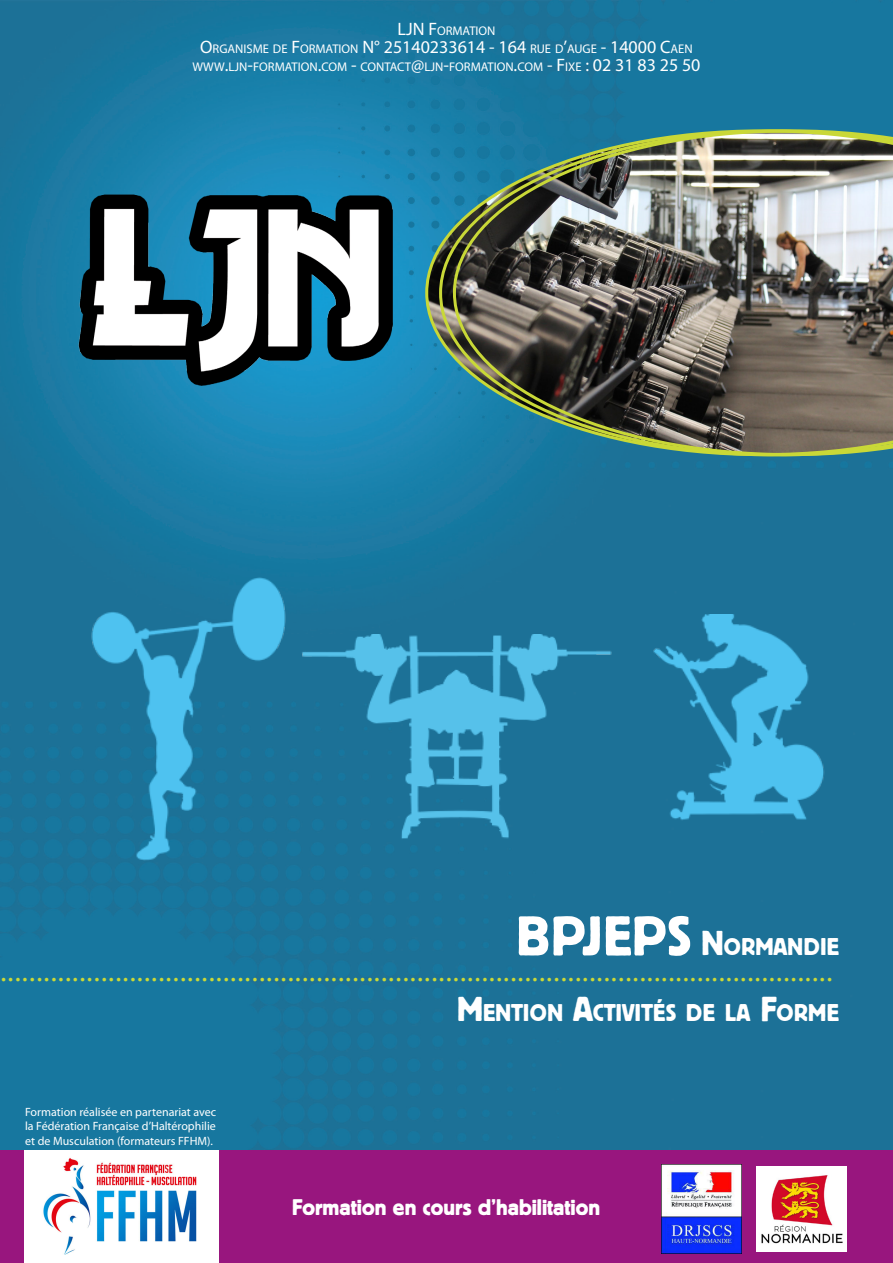
<style>
.page{position:relative;width:893px;height:1263px;background:#fff}
.page>*{position:absolute;margin:0;border:0;box-sizing:border-box;transform-origin:0 0}
.t1{font:31.5px "Minion Pro";color:#cbd937}
.t2{font:24.15px "Block Berthold";letter-spacing:.02em;color:#fff}
.t3{font:22.5px "Block BE";color:#fff}
.t4{font:12.6px "Myriad Pro";color:#fff}
.t5{font:12px/14.4px "Myriad Pro";color:#fff;text-align:justify}
.s1{font-size:18px}
.s2{font-size:55.5px}
.s3{font-size:34.5px}
</style>
<div class="page">
<img style="left:0;top:0;width:893px;height:1150px">
<div style="left:0;top:1150px;width:893px;height:113px;background:#98167e"></div>
<img style="left:63px;top:561px;width:245px;height:323px">
<img style="left:293px;top:634px;width:319px;height:215px">
<img style="left:652px;top:615px;width:214px;height:262px">
<img style="left:662px;top:1164px;width:79px;height:89px">
<img style="left:757px;top:1166px;width:90px;height:85px">
<img style="left:28px;top:138px;width:397px;height:284px">
<svg style="left:425px;top:129px;width:28px;height:327px"></svg>
<svg style="left:439px;top:130px;width:14px;height:326px"></svg>
<img style="left:453px;top:129px;width:440px;height:327px">
<div style="left:24px;top:1150px;width:195px;height:113px;background:#fff"></div>
<img style="left:43px;top:1158px;width:154px;height:97px">
<p class="t4" style="left:397px;top:23px;width:98px"><span class="s1">LJN F</span>ORMATION</p>
<p class="t4" style="left:200px;top:41px;width:492px"><span class="s1">O</span>RGANISME DE <span class="s1">F</span>ORMATION <span class="s1">N° 25140233614 - 164</span> RUE D<span class="s1">’</span>AUGE <span class="s1">- 14000 C</span>AEN</p>
<p class="t4" style="left:192px;top:59px;width:510px">WWW<span class="s1">.</span>LJN <span class="s1">-</span>FORMATION<span class="s1">.</span>COM <span class="s1">-</span> CONTACT<span class="s1">@</span>LJN <span class="s1">-</span>FORMATION<span class="s1">.</span>COM <span class="s1">- F</span>IXE <span class="s1">: 02 31 83 25 50</span></p>
<p class="t2" style="left:517px;top:933px;width:324px"><span class="s2">BPJEPS</span> <span class="s3">N</span>ORMANDIE</p>
<p class="t1" style="left:0;top:949px;width:835px">....................................................................................................................</p>
<p class="t2" style="left:457px;top:999px;width:383px"><span class="s3">M</span>ENTION <span class="s3">A</span>CTIVITÉS DE LA <span class="s3">F</span>ORME</p>
<p class="t5" style="left:25px;top:1104px;width:193px">Formation réalisée en partenariat avec la Fédération Française d’Haltérophilie et de Musculation (formateurs FFHM).</p>
<p class="t3" style="left:292px;top:1194px;width:309px">Formation en cours d’habilitation</p>
</div>
